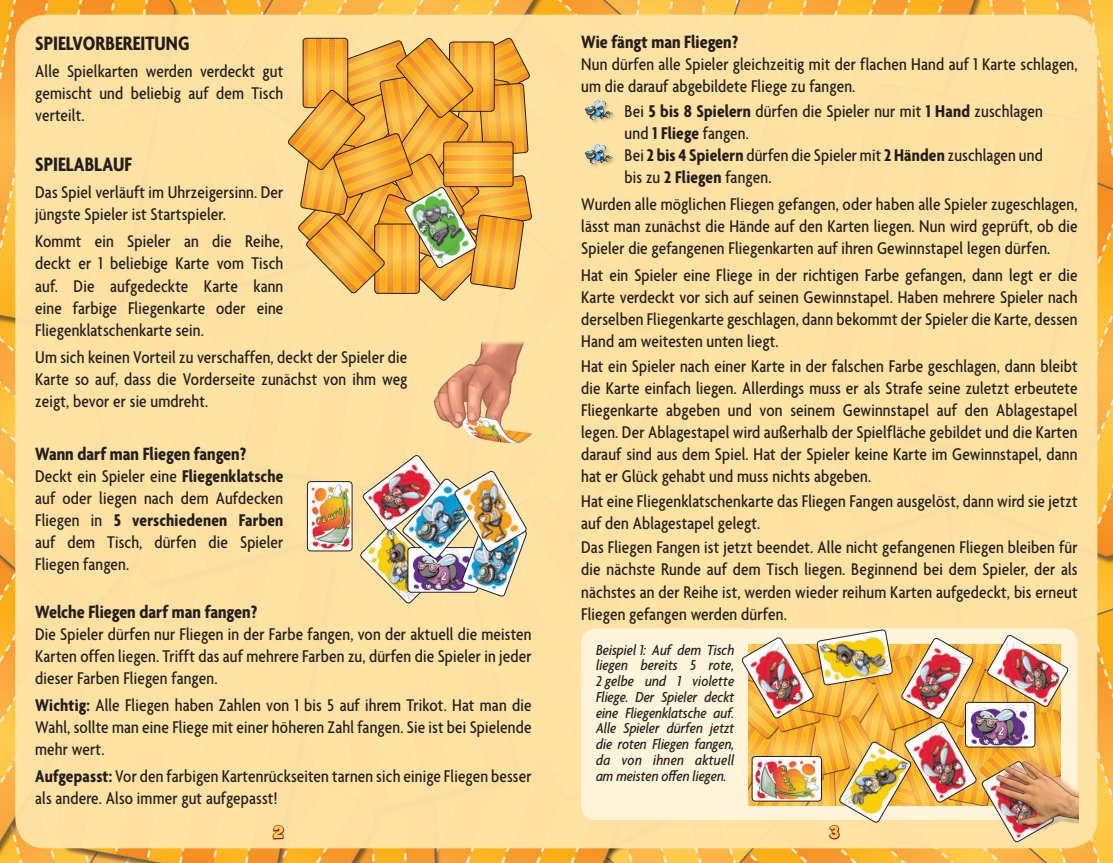
<style>
.page{position:relative;width:1113px;height:863px;background:#fff}
.page>*{position:absolute;margin:0;border:0;box-sizing:border-box;transform-origin:0 0}
.t1{font:700 condensed 21px "Agenda";color:#231f20}
.t2{font:700 condensed 19.25px "Agenda";color:#231f20}
.t3{font:500 condensed 18.38px/22.1px "Agenda";letter-spacing:.01em;color:#231f20;text-align:justify}
.t4{font:italic 500 condensed 15.75px/15.8px "Agenda";color:#231f20;text-align:justify}
.t5{font:12.25px "Obelix Pro";color:#fed052}
.s1{font-weight:700}
</style>
<div class="page">
<img style="left:0;top:0;width:1112px;height:863px">
<div style="left:15px;top:15px;width:1082px;height:833px;background:#ffe5a8;border-radius:30px"></div>
<div style="left:581px;top:628px;width:496px;height:192px;background:#fef4da;border-radius:15px"></div>
<img style="left:1068px;top:783px;width:9px;height:41px">
<img style="left:584px;top:99px;width:31px;height:24px">
<img style="left:584px;top:143px;width:32px;height:25px">
<img style="left:307px;top:481px;width:45px;height:70px">
<div style="left:307px;top:481px;width:45px;height:70px;border:1px solid #231f20;border-radius:3px"></div>
<img style="left:360px;top:455px;width:167px;height:149px">
<img style="left:433px;top:341px;width:98px;height:103px">
<svg style="left:288px;top:37px;width:244px;height:264px"></svg>
<img style="left:741px;top:629px;width:327px;height:214px">
<svg style="left:271px;top:824px;width:14px;height:30px"></svg>
<p class="t2" style="left:581px;top:32px;width:159px">Wie fängt man Fliegen?</p>
<p class="t3" style="left:581px;top:55px;width:498px">Nun dürfen alle Spieler gleichzeitig mit der flachen Hand auf 1 Karte schlagen, um die darauf abgebildete Fliege zu fangen.</p>
<p class="t3" style="left:624px;top:101px;width:420px;text-align:left">Bei <span class="s1">5 bis 8 Spielern</span> dürfen die Spieler nur mit <span class="s1">1 Hand</span> zuschlagen und <span class="s1">1 Fliege</span> fangen.<br>Bei <span class="s1">2 bis 4 Spielern</span> dürfen die Spieler mit <span class="s1">2 Händen</span> zuschlagen und bis zu <span class="s1">2 Fliegen</span> fangen.</p>
<p class="t3" style="left:581px;top:194px;width:498px">Wurden alle möglichen Fliegen gefangen, oder haben alle Spieler zugeschlagen, lässt man zunächst die Hände auf den Karten liegen. Nun wird geprüft, ob die Spieler die gefangenen Fliegenkarten auf ihren Gewinnstapel legen dürfen.</p>
<p class="t3" style="left:581px;top:265px;width:498px">Hat ein Spieler eine Fliege in der richtigen Farbe gefangen, dann legt er die Karte verdeckt vor sich auf seinen Gewinnstapel. Haben mehrere Spieler nach derselben Fliegenkarte geschlagen, dann bekommt der Spieler die Karte, dessen Hand am weitesten unten liegt.</p>
<p class="t3" style="left:581px;top:356px;width:498px">Hat ein Spieler nach einer Karte in der falschen Farbe geschlagen, dann bleibt die Karte einfach liegen. Allerdings muss er als Strafe seine zuletzt erbeutete Fliegenkarte abgeben und von seinem Gewinnstapel auf den Ablagestapel legen. Der Ablagestapel wird außerhalb der Spielfläche gebildet und die Karten darauf sind aus dem Spiel. Hat der Spieler keine Karte im Gewinnstapel, dann hat er Glück gehabt und muss nichts abgeben.</p>
<p class="t3" style="left:581px;top:491px;width:498px">Hat eine Fliegenklatschenkarte das Fliegen Fangen ausgelöst, dann wird sie jetzt auf den Ablagestapel gelegt.</p>
<p class="t3" style="left:581px;top:537px;width:498px">Das Fliegen Fangen ist jetzt beendet. Alle nicht gefangenen Fliegen bleiben für die nächste Runde auf dem Tisch liegen. Beginnend bei dem Spieler, der als nächstes an der Reihe ist, werden wieder reihum Karten aufgedeckt, bis erneut Fliegen gefangen werden dürfen.</p>
<p class="t1" style="left:35px;top:32px;width:156px">SPIELVORBEREITUNG</p>
<p class="t3" style="left:35px;top:61px;width:250px">Alle Spielkarten werden verdeckt gut gemischt und beliebig auf dem Tisch verteilt.</p>
<p class="t1" style="left:35px;top:153px;width:98px">SPIELABLAUF</p>
<p class="t3" style="left:35px;top:183px;width:250px">Das Spiel verläuft im Uhrzeigersinn. Der jüngste Spieler ist Startspieler.</p>
<p class="t3" style="left:35px;top:232px;width:250px">Kommt ein Spieler an die Reihe, deckt er 1 beliebige Karte vom Tisch auf. Die aufgedeckte Karte kann eine farbige Fliegenkarte oder eine Fliegenklatschenkarte sein.</p>
<p class="t3" style="left:35px;top:347px;width:374px">Um sich keinen Vorteil zu verschaffen, deckt der Spieler die Karte so auf, dass die Vorderseite zunächst von ihm weg zeigt, bevor er sie umdreht.</p>
<p class="t2" style="left:35px;top:443px;width:213px">Wann darf man Fliegen fangen?</p>
<p class="t3" style="left:35px;top:466px;width:250px">Deckt ein Spieler eine <span class="s1">Fliegenklatsche </span>auf oder liegen nach dem Aufdecken Fliegen in <span class="s1">5 verschiedenen Farben </span>auf dem Tisch, dürfen die Spieler Fliegen fangen.</p>
<p class="t2" style="left:35px;top:601px;width:223px">Welche Fliegen darf man fangen?</p>
<p class="t3" style="left:35px;top:624px;width:498px">Die Spieler dürfen nur Fliegen in der Farbe fangen, von der aktuell die meisten Karten offen liegen. Trifft das auf mehrere Farben zu, dürfen die Spieler in jeder dieser Farben Fliegen fangen.</p>
<p class="t3" style="left:35px;top:695px;width:498px"><span class="s1">Wichtig:</span> Alle Fliegen haben Zahlen von 1 bis 5 auf ihrem Trikot. Hat man die Wahl, sollte man eine Fliege mit einer höheren Zahl fangen. Sie ist bei Spielende mehr wert.</p>
<p class="t3" style="left:35px;top:766px;width:498px"><span class="s1">Aufgepasst:</span> Vor den farbigen Kartenrückseiten tarnen sich einige Fliegen besser als andere. Also immer gut aufgepasst!</p>
<p class="t5" style="left:273px;top:827px;width:12px">2</p>
<p class="t5" style="left:829px;top:827px;width:10px">3</p>
<p class="t4" style="left:596px;top:642px;width:140px">Beispiel 1: Auf dem Tisch liegen bereits 5 rote, 2 gelbe und 1 violette Fliege. Der Spieler deckt eine Fliegenklatsche auf.<br>Alle Spieler dürfen jetzt die roten Fliegen fangen, da von ihnen aktuell am meisten offen liegen.</p>
</div>
